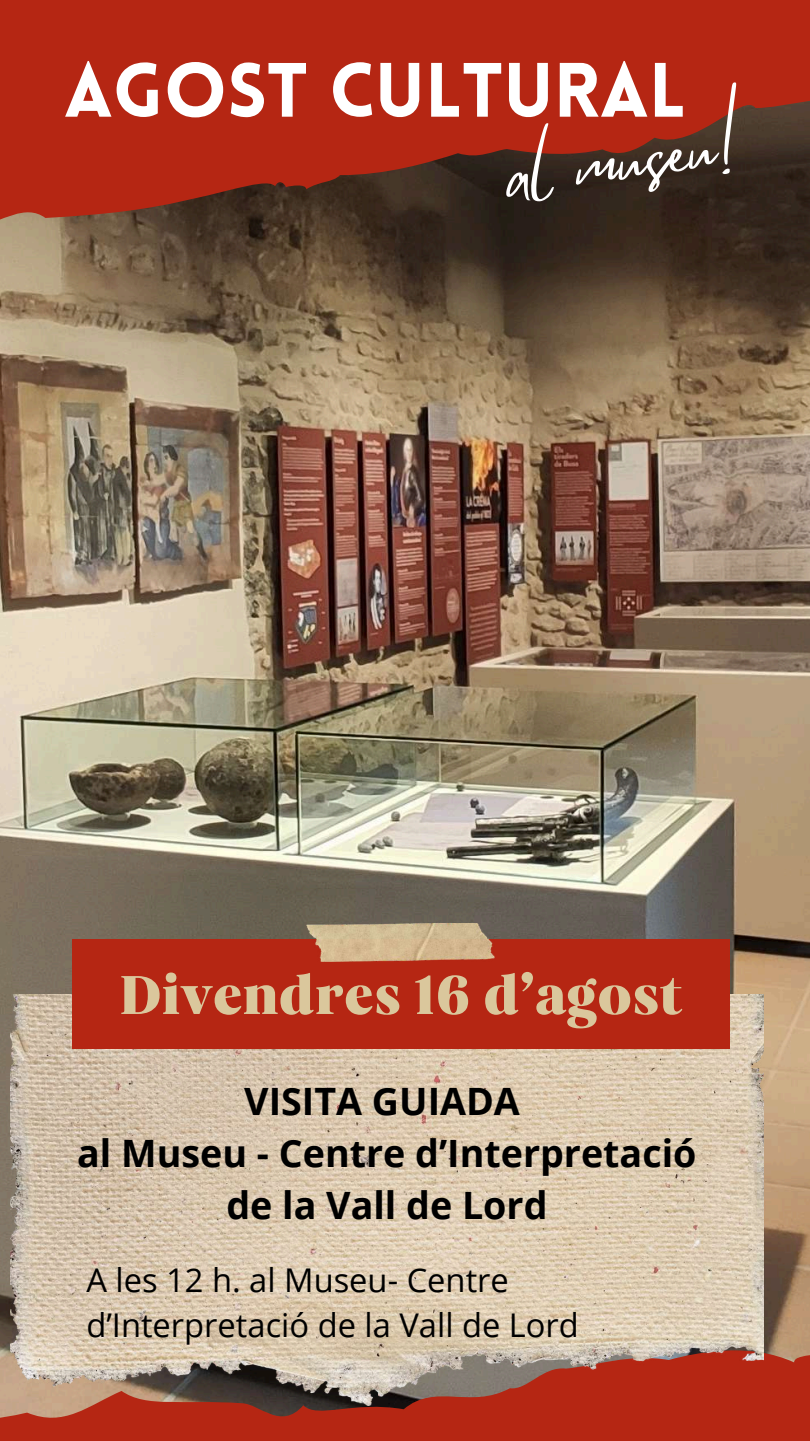
<style>
.page{position:relative;width:810px;height:1441px;background:#fff}
.page>*{position:absolute;margin:0;border:0;box-sizing:border-box;transform-origin:0 0}
.t1{font:900 75.2px "Lovelo";color:#fff}
.t2{font:67.3px "Mistrully";color:#fff}
.t3{font:55.7px "Carelia Upright";color:#dac79c}
.t4{font:700 37.7px/51.8px "Open Sans";color:#000;text-align:center}
.t5{font:32.7px/45.8px "Open Sans";color:#000}
</style>
<div class="page">
<div style="left:0;top:0;width:810px;height:1440px;background:#b52613"></div>
<img style="left:0;top:101px;width:810px;height:1317px">
<img style="left:11px;top:994px;width:752px;height:411px">
<div style="left:72px;top:938px;width:657px;height:110px;background:#b52613"></div>
<img style="left:307px;top:923px;width:188px;height:38px">
<h1 class="t1" style="left:64px;top:60px;width:624px">AGOST CULTURAL</h1>
<h2 class="t2" style="left:496px;top:125px;width:248px;rotate:-9deg">al museu!</h2>
<h3 class="t3" style="left:119px;top:961px;width:564px">Divendres 16 d’agost</h3>
<p class="t4" style="left:77px;top:1074px;width:621px">VISITA GUIADA<br>al Museu - Centre d’Interpretació de la Vall de Lord</p>
<p class="t5" style="left:86px;top:1255px;width:494px">A les 12 h. al Museu- Centre d’Interpretació de la Vall de Lord</p>
</div>
